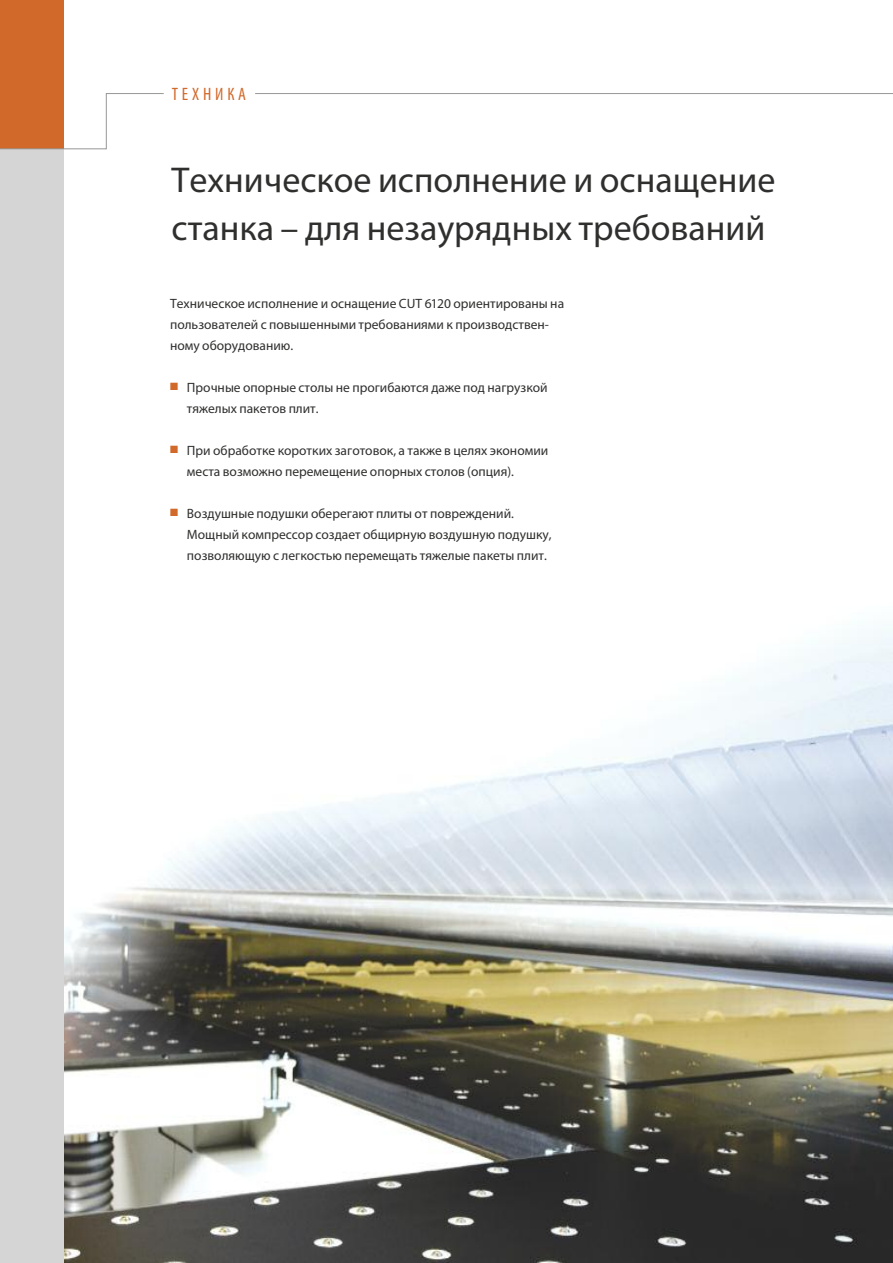
<style>
.page{position:relative;width:893px;height:1263px;background:#fff}
.page>*{position:absolute;margin:0;border:0;box-sizing:border-box;transform-origin:0 0}
.t1{font:36px/48px "Myriad Pro";color:#2f2f2e}
.t2{font:condensed 18px "Myriad Pro";letter-spacing:.215em;color:#d1692a}
.t3{font:13.5px/21px "Myriad Pro";color:#2f2f2e}
.s1{color:#d1692a}
</style>
<div class="page">
<img style="left:64px;top:625px;width:829px;height:638px">
<div style="left:0;top:149px;width:64px;height:1114px;background:#d5d5d5"></div>
<div style="left:0;top:0;width:64px;height:149px;background:#d1692a"></div>
<svg style="left:0;top:93px;width:164px;height:57px"></svg>
<hr style="left:255px;top:93px;width:638px;height:1px;background:#979796">
<h2 class="t2" style="left:172px;top:88px;width:76px">техника</h2>
<h1 class="t1" style="left:172px;top:159px;width:605px">Техническое исполнение и оснащение станка – для незаурядных требований</h1>
<p class="t3" style="left:170px;top:294px;width:396px">Техническое исполнение и оснащение CUT 6120 ориентированы на пользователей с повышенными требованиями к производствен&shy;ному оборудованию.</p>
<p class="t3" style="left:187px;top:378px;width:362px;text-indent:-17px"><span class="s1">■</span> Прочные опорные столы не прогибаются даже под нагрузкой тяжелых пакетов плит.</p>
<p class="t3" style="left:187px;top:441px;width:363px;text-indent:-17px"><span class="s1">■</span> При обработке коротких заготовок, а также в целях экономии места возможно перемещение опорных столов (опция).</p>
<p class="t3" style="left:187px;top:504px;width:366px;text-indent:-17px"><span class="s1">■</span> Воздушные подушки оберегают плиты от повреждений.<br>Мощный компрессор создает общирную воздушную подушку, позволяющую с легкостью перемещать тяжелые пакеты плит.</p>
</div>
